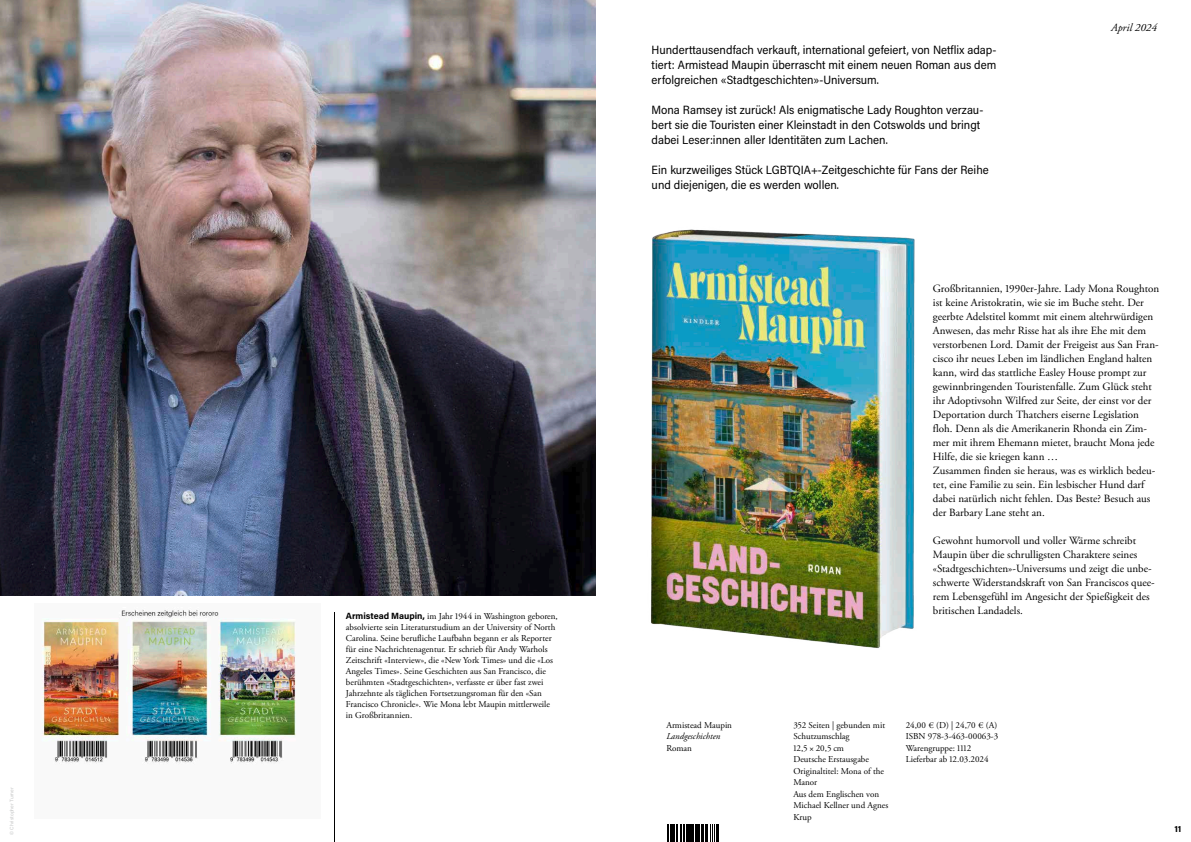
<style>
.page{position:relative;width:1191px;height:842px;background:#fff}
.page>*{position:absolute;margin:0;border:0;box-sizing:border-box;transform-origin:0 0}
.t1{font:12px/15px "Acumin Pro Semi Cond";color:#000}
.t2{font:11px/14px "Adobe Garamond Pro";color:#000}
.t3{font:italic 11px "Adobe Garamond Pro";color:#000}
.t4{font:9px/11.5px "Adobe Garamond Pro";color:#000}
.t5{font:italic 9px "Adobe Garamond Pro";color:#000}
.t6{font:700 9px "Acumin Pro";color:#000}
.t7{font:5px "Acumin Pro";letter-spacing:.02em;color:#c5c6c6}
.s1{font-family:"Acumin Pro";font-weight:700}
</style>
<div class="page">
<img style="left:651px;top:229px;width:264px;height:419px">
<svg style="left:667px;top:824px;width:52px;height:1px"></svg>
<svg style="left:667px;top:825px;width:52px;height:17px"></svg>
<img style="left:0;top:0;width:595px;height:595px">
<hr style="left:334px;top:612px;width:1px;height:230px;background:#000">
<img style="left:41px;top:609px;width:255px;height:155px">
<p class="t7" style="left:8px;top:835px;width:50px;rotate:-90deg">© Christopher Turner</p>
<p class="t4" style="left:346px;top:611px;width:213px;line-height:11px"><span class="s1">Armistead Maupin,</span> im Jahr 1944 in Washington geboren, absolvierte sein Literaturstudium an der University of North Carolina. Seine berufliche Laufbahn begann er als Reporter für eine Nachrichtenagentur. Er schrieb für Andy Warhols Zeitschrift «Interview», die «New York Times» und die «Los Angeles Times». Seine Geschichten aus San Francisco, die berühmten «Stadtgeschichten», verfasste er über fast zwei Jahrzehnte als täglichen Fortsetzungsroman für den «San Francisco Chronicle». Wie Mona lebt Maupin mittlerweile in Großbritannien.</p>
<p class="t1" style="left:651px;top:41px;width:346px;text-align:justify">Hunderttausendfach verkauft, international gefeiert, von Netflix adap&shy;tiert: Armistead Maupin überrascht mit einem neuen Roman aus dem erfolgreichen «Stadtgeschichten»-Universum.</p>
<p class="t1" style="left:651px;top:101px;width:333px">Mona Ramsey ist zurück! Als enigmatische Lady Roughton verzau&shy;bert sie die Touristen einer Kleinstadt in den Cotswolds und bringt dabei Leser:innen aller Identitäten zum Lachen.</p>
<p class="t1" style="left:651px;top:162px;width:339px">Ein kurzweiliges Stück LGBTQIA+-Zeitgeschichte für Fans der Reihe und diejenigen, die es werden wollen.</p>
<p class="t3" style="left:1111px;top:21px;width:47px">April 2024</p>
<p class="t2" style="left:933px;top:281px;width:228px">Großbritannien, 1990er-Jahre. Lady Mona Roughton ist keine Aristokratin, wie sie im Buche steht. Der geerbte Adelstitel kommt mit einem altehrwürdigen Anwesen, das mehr Risse hat als ihre Ehe mit dem verstorbenen Lord. Damit der Freigeist aus San Fran&shy;cisco ihr neues Leben im ländlichen England halten kann, wird das stattliche Easley House prompt zur gewinnbringenden Touristenfalle. Zum Glück steht ihr Adoptivsohn Wilfred zur Seite, der einst vor der Deportation durch Thatchers eiserne Legislation floh. Denn als die Amerikanerin Rhonda ein Zim&shy;mer mit ihrem Ehemann mietet, braucht Mona jede Hilfe, die sie kriegen kann …<br>Zusammen finden sie heraus, was es wirklich bedeu&shy;tet, eine Familie zu sein. Ein lesbischer Hund darf dabei natürlich nicht fehlen. Das Beste? Besuch aus der Barbary Lane steht an.</p>
<p class="t2" style="left:933px;top:533px;width:223px">Gewohnt humorvoll und voller Wärme schreibt Maupin über die schrulligsten Charaktere seines «Stadtgeschichten»-Universums und zeigt die unbe&shy;schwerte Widerstandskraft von San Franciscos quee&shy;rem Lebensgefühl im Angesicht der Spießigkeit des britischen Landadels.</p>
<p class="t4" style="left:666px;top:719px;width:67px">Armistead Maupin</p>
<p class="t5" style="left:666px;top:731px;width:55px">Landgeschichten</p>
<p class="t4" style="left:666px;top:742px;width:27px">Roman</p>
<p class="t4" style="left:793px;top:719px;width:96px">352 Seiten | gebunden mit<br>Schutzumschlag<br>12,5 × 20,5 cm<br>Deutsche Erstausgabe<br>Originaltitel: Mona of the<br>Manor<br>Aus dem Englischen von<br>Michael Kellner und Agnes<br>Krup</p>
<p class="t4" style="left:905px;top:719px;width:94px">24,00 € (D) | 24,70 € (A)<br>ISBN 978-3-463-00063-3<br>Warengruppe: 1112<br>Lieferbar ab 12.03.2024</p>
<p class="t6" style="left:1174px;top:822px;width:8px">11</p>
</div>
